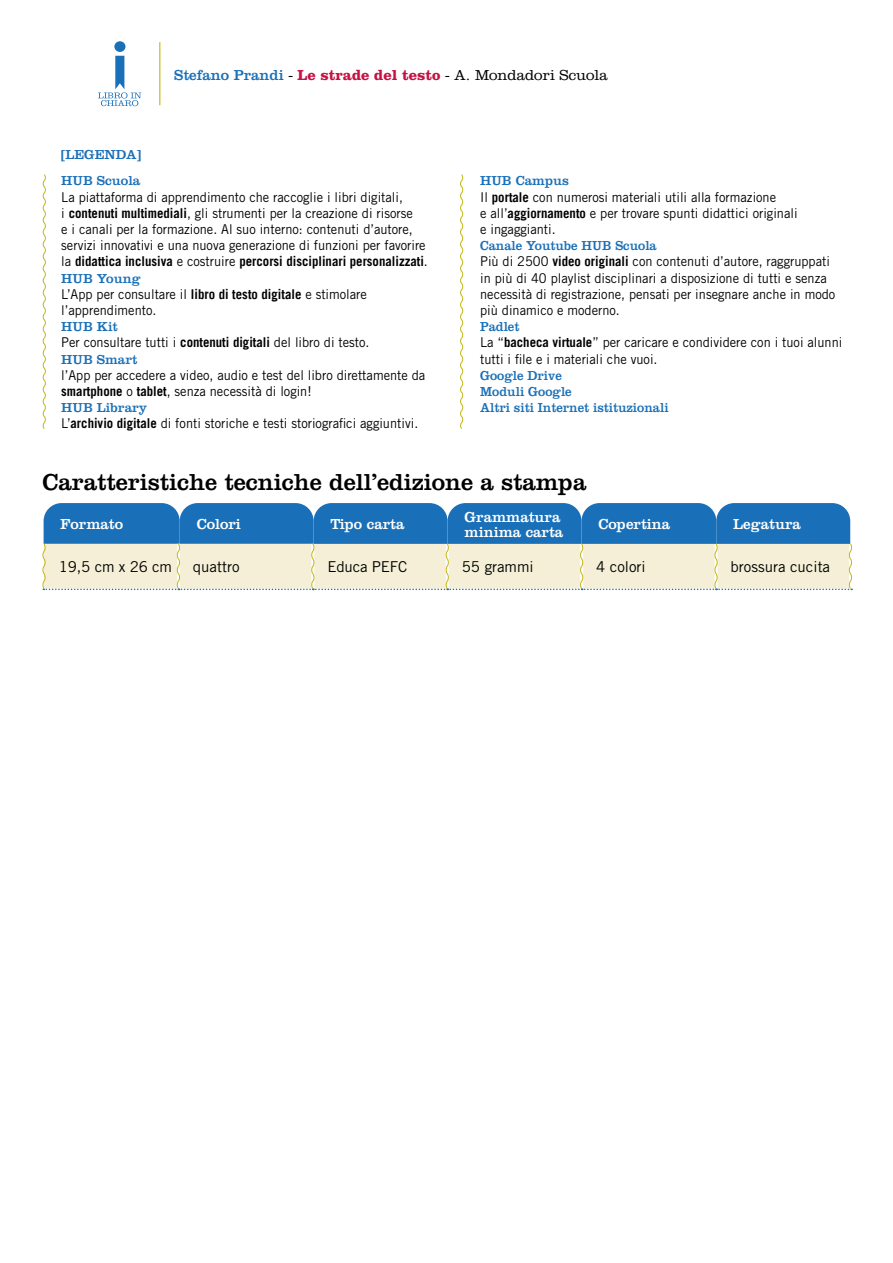
<style>
.page{position:relative;width:893px;height:1263px;background:#fff}
.page>*{position:absolute;margin:0;border:0;box-sizing:border-box;transform-origin:0 0}
.t1{font:24px "Clarendon";color:#000}
.t2{font:15px/15px "Clarendon";color:#fff}
.t3{font:15px "Trade Gothic LT Std";color:#000}
.t4{font:300 15px "Clarendon";color:#000}
.t5{font:13.5px/16.2px "Trade Gothic LT Std";color:#000;scale:.95 1}
.t6{font:13.5px/16.2px "Clarendon";color:#1a70b8;scale:.95 1}
.t7{font:700 13.5px "Trade Gothic";color:#000;scale:.95 1}
.t8{font:13.5px "Clarendon";color:#1a70b8}
.s1{font-weight:400;color:#1a70b8}
.s2{font-weight:700;color:#c51244}
.s3{font-family:"Trade Gothic";font-weight:700}
.s4{font-family:"Trade Gothic LT Std";font-weight:400}
.s5{font-family:"Trade Gothic LT";font-weight:700}
</style>
<div class="page">
<hr style="left:159px;top:42px;width:1px;height:63px;background:#c5b612">
<div style="left:114px;top:41px;width:11px;height:11px;background:#1a70b8;border-radius:50%"></div>
<svg style="left:98px;top:56px;width:43px;height:50px"></svg>
<svg style="left:42px;top:503px;width:811px;height:87px;background:#8fb4c8"></svg>
<svg style="left:42px;top:174px;width:4px;height:255px"></svg>
<svg style="left:460px;top:174px;width:4px;height:255px"></svg>
<p class="t8" style="left:60px;top:147px;width:83px">[LEGENDA]</p>
<p class="t4" style="left:174px;top:66px;width:435px"><span class="s1">Stefano Prandi</span> - <span class="s2">Le strade del testo</span> - A. Mondadori Scuola</p>
<p class="t8" style="left:61px;top:173px;width:81px">HUB Scuola</p>
<p class="t5" style="left:61px;top:188px;width:385px">La piattaforma di apprendimento che raccoglie i libri digitali,<br>i <span class="s3">contenuti multimediali</span>, gli strumenti per la creazione di risorse<br>e i canali per la formazione. Al suo interno: contenuti d’autore, servizi innovativi e una nuova generazione di funzioni per favorire</p>
<p class="t7" style="left:61px;top:253px;width:387px"><span class="s4">la</span> didattica inclusiva <span class="s4">e costruire</span> percorsi disciplinari personalizzati<span class="s4">.</span></p>
<p class="t8" style="left:61px;top:270px;width:81px">HUB Young</p>
<p class="t5" style="left:61px;top:286px;width:323px">L’App per consultare il <span class="s5">libro di testo digitale</span> e stimolare l’apprendimento.</p>
<p class="t8" style="left:61px;top:319px;width:58px">HUB Kit</p>
<p class="t5" style="left:61px;top:334px;width:326px">Per consultare tutti i <span class="s3">contenuti digitali</span> del libro di testo.</p>
<p class="t8" style="left:61px;top:351px;width:78px">HUB Smart</p>
<p class="t5" style="left:61px;top:367px;width:385px">l’App per accedere a video, audio e test del libro direttamente da <span class="s3">smartphone</span> o <span class="s3">tablet</span>, senza necessità di login!</p>
<p class="t8" style="left:61px;top:400px;width:87px">HUB Library</p>
<p class="t5" style="left:61px;top:415px;width:377px">L’<span class="s3">archivio digitale</span> di fonti storiche e testi storiografici aggiuntivi.</p>
<p class="t8" style="left:480px;top:173px;width:90px">HUB Campus</p>
<p class="t5" style="left:480px;top:188px;width:336px">Il <span class="s5">portale</span> con numerosi materiali utili alla formazione<br>e all’<span class="s5">aggiornamento</span> e per trovare spunti didattici originali e ingaggianti.</p>
<p class="t6" style="left:480px;top:237px;width:187px">Canale Youtube HUB Scuola</p>
<p class="t5" style="left:480px;top:253px;width:375px">Più di 2500 <span class="s5">video originali</span> con contenuti d’autore, raggruppati in più di 40 playlist disciplinari a disposizione di tutti e senza necessità di registrazione, pensati per insegnare anche in modo più dinamico e moderno.</p>
<p class="t6" style="left:480px;top:318px;width:43px">Padlet</p>
<p class="t5" style="left:480px;top:334px;width:383px">La “<span class="s3">bacheca virtuale</span>” per caricare e condividere con i tuoi alunni tutti i file e i materiali che vuoi.</p>
<p class="t6" style="left:480px;top:367px;width:200px">Google Drive<br>Moduli Google<br>Altri siti Internet istituzionali</p>
<h1 class="t1" style="left:43px;top:468px;width:545px">Caratteristiche tecniche dell’edizione a stampa</h1>
<p class="t2" style="left:61px;top:517px;width:64px">Formato</p>
<p class="t2" style="left:197px;top:517px;width:46px">Colori</p>
<p class="t3" style="left:59px;top:558px;width:115px">19,5 cm x 26 cm</p>
<p class="t3" style="left:193px;top:558px;width:48px">quattro</p>
<p class="t3" style="left:327px;top:558px;width:81px">Educa PEFC</p>
<p class="t3" style="left:462px;top:558px;width:74px">55 grammi</p>
<p class="t3" style="left:596px;top:558px;width:51px">4 colori</p>
<p class="t3" style="left:731px;top:558px;width:101px">brossura cucita</p>
<p class="t2" style="left:331px;top:517px;width:75px">Tipo carta</p>
<p class="t2" style="left:465px;top:509px;width:100px">Grammatura minima carta</p>
<p class="t2" style="left:598px;top:517px;width:73px">Copertina</p>
<p class="t2" style="left:733px;top:517px;width:69px">Legatura</p>
</div>
